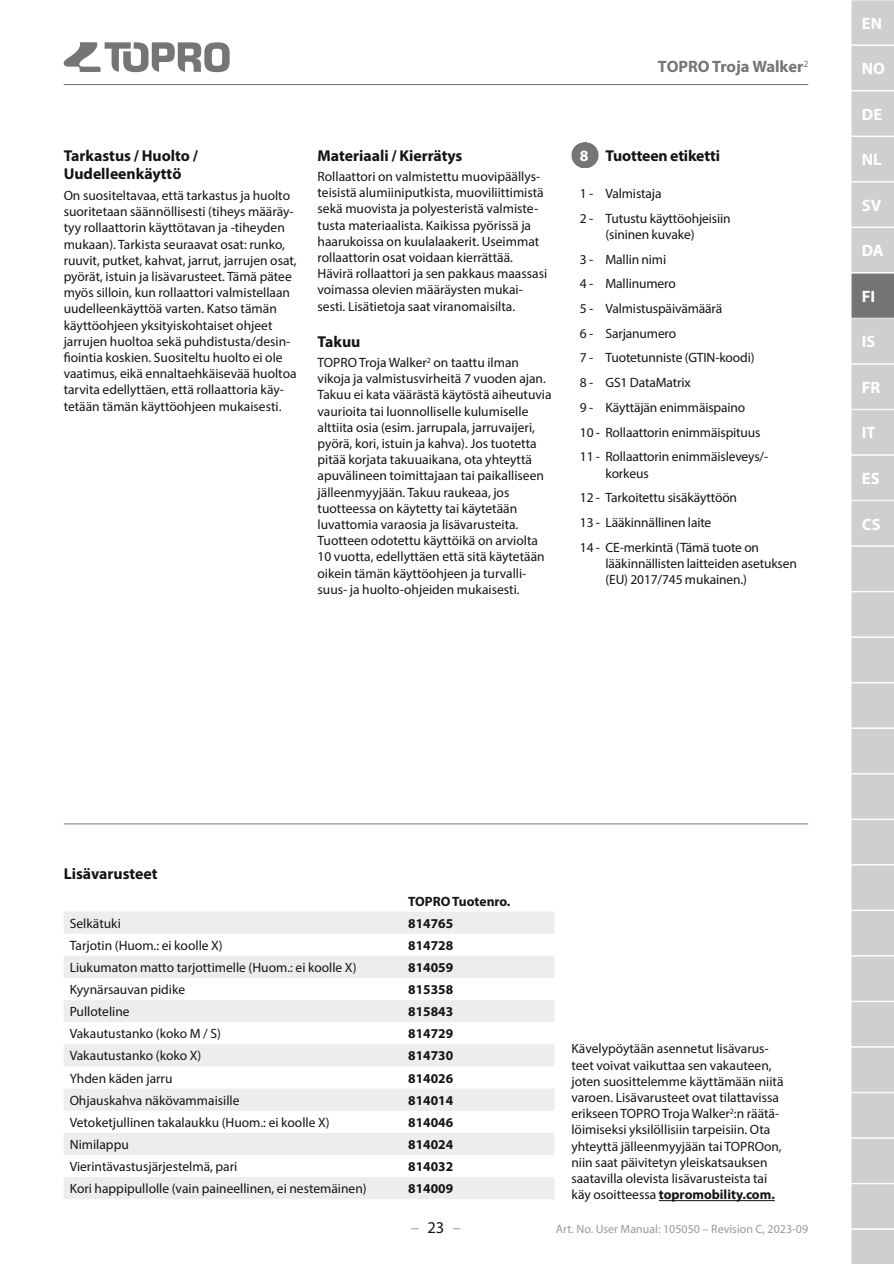
<style>
.page{position:relative;width:894px;height:1264px;background:#fff}
.page>*{position:absolute;margin:0;border:0;box-sizing:border-box;transform-origin:0 0}
.t1{font:700 16.5px "Myriad Pro";color:#fff}
.t2{font:700 16.5px "Myriad Pro";letter-spacing:-.005em;color:#757574}
.t3{font:16.5px "Myriad Pro";color:#999}
.t4{font:700 15.75px/18.9px "Myriad Pro";color:#131413}
.t5{font:13.5px/16.2px "Myriad Pro";color:#131413}
.t6{font:700 13.5px "Myriad Pro";color:#131413}
.t7{font:12px "Myriad Pro";color:#999}
.s1{color:#fff}
.s2{color:#131413}
.s3{font-weight:700}
</style>
<div class="page">
<hr style="left:64px;top:823px;width:744px;height:1px;background:#757574">
<svg style="left:64px;top:912px;width:490px;height:287px;fill:#eceded"></svg>
<svg style="left:584px;top:142px;width:2px;height:26px"></svg>
<hr style="left:658px;top:1200px;width:116px;height:1px;background:#131413">
<svg style="left:64px;top:42px;width:165px;height:30px"></svg>
<hr style="left:64px;top:84px;width:744px;height:1px;background:#757574">
<svg style="left:851px;top:0;width:43px;height:1264px;background:#cdcdce"></svg>
<p class="t2" style="left:657px;top:56px;width:152px">TOPRO Troja Walker<sup>2</sup></p>
<p class="t4" style="left:64px;top:145px;width:136px">Tarkastus / Huolto /<br>Uudelleenkäyttö</p>
<p class="t5" style="left:64px;top:187px;width:234px">On suositeltavaa, että tarkastus ja huolto suoritetaan säännöllisesti (tiheys määräy&shy;tyy rollaattorin käyttötavan ja -tiheyden mukaan). Tarkista seuraavat osat: runko, ruuvit, putket, kahvat, jarrut, jarrujen osat, pyörät, istuin ja lisävarusteet. Tämä pätee myös silloin, kun rollaattori valmistellaan uudelleenkäyttöä varten. Katso tämän käyttöohjeen yksityiskohtaiset ohjeet jarrujen huoltoa sekä puhdistusta/desin&shy;fiointia koskien. Suositeltu huolto ei ole vaatimus, eikä ennaltaehkäisevää huoltoa tarvita edellyttäen, että rollaattoria käy&shy;tetään tämän käyttöohjeen mukaisesti.</p>
<p class="t4" style="left:317px;top:145px;width:146px">Materiaali / Kierrätys</p>
<p class="t5" style="left:317px;top:168px;width:231px">Rollaattori on valmistettu muovipäällys&shy;teisistä alumiiniputkista, muoviliittimistä sekä muovista ja polyesteristä valmiste&shy;tusta materiaalista. Kaikissa pyörissä ja haarukoissa on kuulalaakerit. Useimmat rollaattorin osat voidaan kierrättää.<br>Hävirä rollaattori ja sen pakkaus maassasi voimassa olevien määräysten mukai&shy;sesti. Lisätietoja saat viranomaisilta.</p>
<p class="t4" style="left:317px;top:331px;width:44px">Takuu</p>
<p class="t5" style="left:317px;top:354px;width:235px">TOPRO Troja Walker<sup>2</sup> on taattu ilman vikoja ja valmistusvirheitä 7 vuoden ajan.<br>Takuu ei kata väärästä käytöstä aiheutuvia vaurioita tai luonnolliselle kulumiselle alttiita osia (esim. jarrupala, jarruvaijeri, pyörä, kori, istuin ja kahva). Jos tuotetta pitää korjata takuuaikana, ota yhteyttä apuvälineen toimittajaan tai paikalliseen jälleenmyyjään. Takuu raukeaa, jos tuotteessa on käytetty tai käytetään luvattomia varaosia ja lisävarusteita.<br>Tuotteen odotettu käyttöikä on arviolta 10 vuotta, edellyttäen että sitä käytetään oikein tämän käyttöohjeen ja turvalli&shy;suus- ja huolto-ohjeiden mukaisesti.</p>
<p class="t4" style="left:580px;top:145px;width:142px"><span class="s1">8</span> Tuotteen etiketti</p>
<p class="t5" style="left:580px;top:181px;width:152px;line-height:24.8px">1 - Valmistaja<br>2 - Tutustu käyttöohjeisiin</p>
<p class="t5" style="left:580px;top:222px;width:190px;line-height:24.8px;text-indent:26px">(sininen kuvake)<br>3 - Mallin nimi<br>4 - Mallinumero<br>5 - Valmistuspäivämäärä<br>6 - Sarjanumero<br>7 - Tuotetunniste (GTIN-koodi)<br>8 - GS1 DataMatrix<br>9 - Käyttäjän enimmäispaino<br>10 - Rollaattorin enimmäispituus<br>11 - Rollaattorin enimmäisleveys/-</p>
<p class="t5" style="left:580px;top:460px;width:181px;line-height:24.8px;text-indent:26px">korkeus<br>12 - Tarkoitettu sisäkäyttöön<br>13 - Lääkinnällinen laite<br>14 - CE-merkintä (Tämä tuote on</p>
<p class="t5" style="left:605px;top:555px;width:193px">lääkinnällisten laitteiden asetuksen (EU) 2017/745 mukainen.)</p>
<p class="t1" style="left:861px;top:12px;width:22px">EN</p>
<p class="t1" style="left:861px;top:58px;width:25px">NO</p>
<p class="t1" style="left:861px;top:103px;width:22px">DE</p>
<p class="t1" style="left:861px;top:149px;width:21px">NL</p>
<p class="t1" style="left:861px;top:194px;width:21px">SV</p>
<p class="t1" style="left:861px;top:240px;width:23px">DA</p>
<p class="t1" style="left:861px;top:285px;width:15px">FI</p>
<p class="t1" style="left:861px;top:331px;width:15px">IS</p>
<p class="t1" style="left:861px;top:376px;width:20px">FR</p>
<p class="t1" style="left:861px;top:422px;width:15px">IT</p>
<p class="t1" style="left:861px;top:468px;width:19px">ES</p>
<p class="t1" style="left:861px;top:513px;width:20px">CS</p>
<p class="t4" style="left:64px;top:864px;width:95px">Lisävarusteet</p>
<p class="t6" style="left:408px;top:892px;width:104px">TOPRO Tuotenro.</p>
<p class="t5" style="left:70px;top:915px;width:53px">Selkätuki</p>
<p class="t6" style="left:408px;top:914px;width:46px">814765</p>
<p class="t5" style="left:70px;top:937px;width:154px">Tarjotin (Huom.: ei koolle X)</p>
<p class="t6" style="left:408px;top:936px;width:46px">814728</p>
<p class="t5" style="left:70px;top:959px;width:288px">Liukumaton matto tarjottimelle (Huom.: ei koolle X)</p>
<p class="t6" style="left:408px;top:958px;width:46px">814059</p>
<p class="t5" style="left:70px;top:981px;width:117px">Kyynärsauvan pidike</p>
<p class="t6" style="left:408px;top:980px;width:46px">815358</p>
<p class="t5" style="left:70px;top:1003px;width:61px">Pulloteline</p>
<p class="t6" style="left:408px;top:1003px;width:46px">815843</p>
<p class="t5" style="left:70px;top:1025px;width:153px">Vakautustanko (koko M / S)</p>
<p class="t6" style="left:408px;top:1025px;width:46px">814729</p>
<p class="t5" style="left:70px;top:1047px;width:133px">Vakautustanko (koko X)</p>
<p class="t6" style="left:408px;top:1047px;width:46px">814730</p>
<p class="t5" style="left:70px;top:1069px;width:104px">Yhden käden jarru</p>
<p class="t6" style="left:408px;top:1069px;width:46px">814026</p>
<p class="t5" style="left:70px;top:1092px;width:171px">Ohjauskahva näkövammaisille</p>
<p class="t6" style="left:408px;top:1091px;width:46px">814014</p>
<p class="t5" style="left:70px;top:1114px;width:261px">Vetoketjullinen takalaukku (Huom.: ei koolle X)</p>
<p class="t6" style="left:408px;top:1113px;width:46px">814046</p>
<p class="t5" style="left:70px;top:1136px;width:61px">Nimilappu</p>
<p class="t6" style="left:408px;top:1135px;width:46px">814024</p>
<p class="t5" style="left:70px;top:1158px;width:169px">Vierintävastusjärjestelmä, pari</p>
<p class="t6" style="left:408px;top:1157px;width:46px">814032</p>
<p class="t5" style="left:70px;top:1180px;width:298px">Kori happipullolle (vain paineellinen, ei nestemäinen)</p>
<p class="t6" style="left:408px;top:1180px;width:46px">814009</p>
<p class="t3" style="left:411px;top:1217px;width:51px">–<span class="s2">23</span>–</p>
<p class="t5" style="left:571px;top:1040px;width:213px">Kävelypöytään asennetut lisävarus&shy;teet voivat vaikuttaa sen vakauteen, joten suosittelemme käyttämään niitä varoen. Lisävarusteet ovat tilattavissa erikseen TOPRO Troja Walker<sup>2</sup>:n räätä&shy;löimiseksi yksilöllisiin tarpeisiin. Ota yhteyttä jälleenmyyjään tai TOPROon, niin saat päivitetyn yleiskatsauksen saatavilla olevista lisävarusteista tai käy osoitteessa <span class="s3">topromobility.com.</span></p>
<p class="t7" style="left:556px;top:1222px;width:254px">Art. No. User Manual: 105050 – Revision C, 2023-09</p>
</div>
